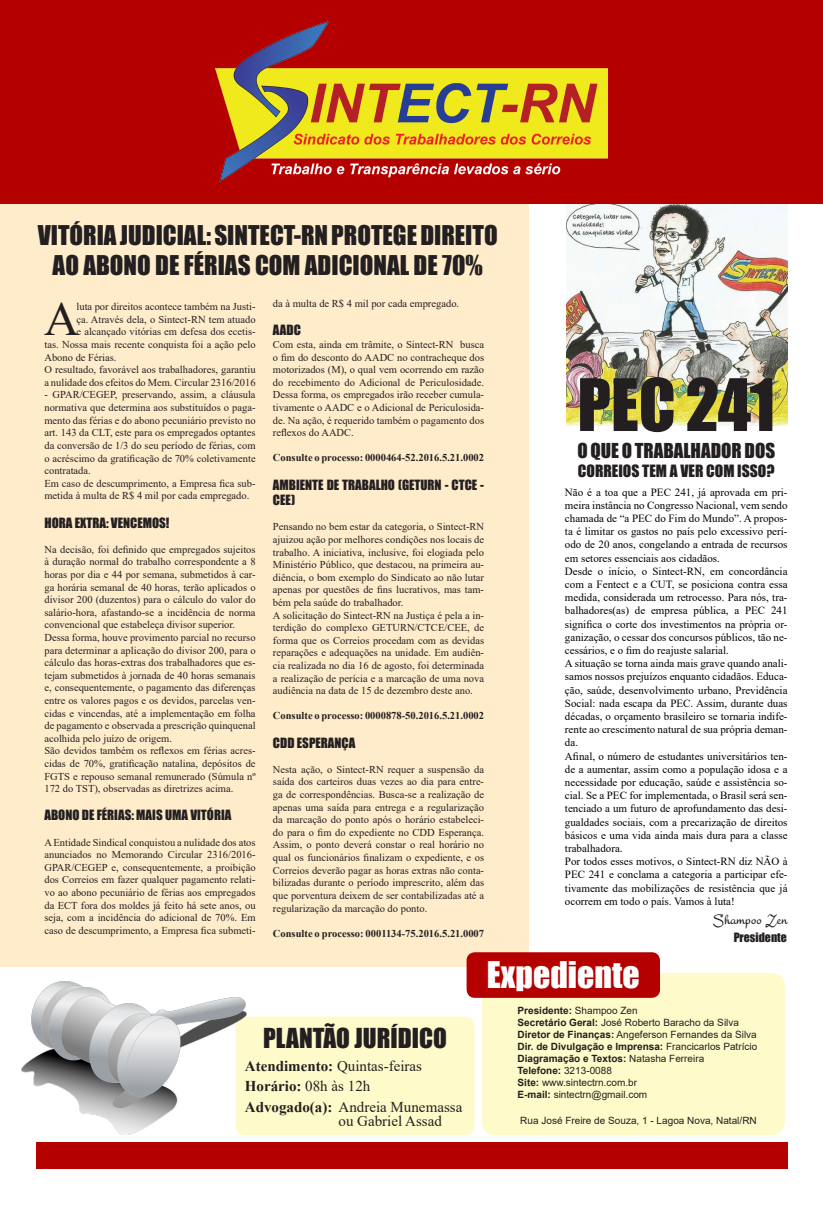
<style>
.page{position:relative;width:823px;height:1205px;background:#fff}
.page>*{position:absolute;margin:0;border:0;box-sizing:border-box;transform-origin:0 0}
.t1{font:66.8px "Impact";letter-spacing:-.01em;color:#231f20}
.t2{font:48.6px "Times New Roman";color:#231f20}
.t3{font:33.7px "Impact";color:#fff}
.t4{font:25.3px "Impact";color:#231f20}
.t5{font:25px/30px "Impact";color:#231f20;text-align:center}
.t6{font:18.9px "Impact";color:#231f20}
.t7{font:15.6px "Impact";color:#231f20}
.t8{font:15px "Times New Roman";color:#231f20}
.t9{font:700 15px "Times New Roman";color:#231f20}
.t10{font:14.2px "Residualni";color:#231f20}
.t11{font:13px/15.6px "Impact";color:#231f20}
.t12{font:11.9px "Impact";color:#231f20}
.t13{font:11px/13.2px "Times New Roman";color:#000;text-align:justify}
.t14{font:10.5px/12.6px "Times New Roman";color:#231f20;text-align:justify}
.t15{font:700 10.5px "Times New Roman";color:#231f20}
.t16{font:10px "Arial";color:#231f20}
.t17{font:700 10px "Arial";color:#231f20}
.s1{font-weight:700}
.s2{font-weight:400}
</style>
<div class="page">
<div style="left:235px;top:1016px;width:239px;height:119px;background:#fffaca;border-radius:10px"></div>
<img style="left:21px;top:981px;width:225px;height:153px">
<img style="left:566px;top:205px;width:221px;height:221px">
<div style="left:0;top:203px;width:528px;height:763px;background:#ffeccb"></div>
<div style="left:482px;top:973px;width:302px;height:162px;background:#fffaca;border-radius:14px"></div>
<div style="left:466px;top:952px;width:193px;height:46px;background:#b50000;border-radius:8px"></div>
<div style="left:0;top:0;width:822px;height:203px;background:#b50000"></div>
<div style="left:36px;top:1142px;width:751px;height:26px;background:#b50000"></div>
<img style="left:215px;top:21px;width:392px;height:160px">
<p class="t5" style="left:38px;top:220px;width:461px">VITÓRIA JUDICIAL: SINTECT-RN PROTEGE DIREITO<br>AO ABONO DE FÉRIAS COM ADICIONAL DE 70%</p>
<p class="t2" style="left:44px;top:285px;width:37px">A</p>
<p class="t14" style="left:76px;top:300px;width:180px">luta por direitos acontece também na Justi-</p>
<p class="t14" style="left:76px;top:313px;width:180px">ça. Através dela, o Sintect-RN tem atuado</p>
<p class="t14" style="left:76px;top:325px;width:180px">e alcançado vitórias em defesa dos ecetis-</p>
<p class="t14" style="left:44px;top:338px;width:212px">tas. Nossa mais recente conquista foi a ação pelo</p>
<p class="t14" style="left:44px;top:350px;width:74px">Abono de Férias.</p>
<p class="t14" style="left:44px;top:363px;width:212px">O resultado, favorável aos trabalhadores, garantiu a nulidade dos efeitos do Mem. Circular 2316/2016</p>
<p class="t14" style="left:44px;top:388px;width:212px">- GPAR/CEGEP, preservando, assim, a cláusula normativa que determina aos substituídos o paga&shy;mento das férias e do abono pecuniário previsto no art. 143 da CLT, este para os empregados optantes da conversão de 1/3 do seu período de férias, com o acréscimo da gratificação de 70% coletivamente contratada.</p>
<p class="t14" style="left:44px;top:476px;width:212px">Em caso de descumprimento, a Empresa fica sub&shy;metida à multa de R$ 4 mil por cada empregado.</p>
<p class="t11" style="left:44px;top:514px;width:126px">HORA EXTRA: VENCEMOS!</p>
<p class="t14" style="left:44px;top:542px;width:212px">Na decisão, foi definido que empregados sujeitos à duração normal do trabalho correspondente a 8 horas por dia e 44 por semana, submetidos à car&shy;ga horária semanal de 40 horas, terão aplicados o divisor 200 (duzentos) para o cálculo do valor do salário-hora, afastando-se a incidência de norma convencional que estabeleça divisor superior.</p>
<p class="t14" style="left:44px;top:631px;width:212px">Dessa forma, houve provimento parcial no recurso para determinar a aplicação do divisor 200, para o cálculo das horas-extras dos trabalhadores que es&shy;tejam submetidos à jornada de 40 horas semanais e, consequentemente, o pagamento das diferenças entre os valores pagos e os devidos, parcelas ven&shy;cidas e vincendas, até a implementação em folha de pagamento e observada a prescrição quinquenal acolhida pelo juízo de origem.</p>
<p class="t14" style="left:44px;top:744px;width:212px">São devidos também os reflexos em férias acres&shy;cidas de 70%, gratificação natalina, depósitos de FGTS e repouso semanal remunerado (Súmula nº 172 do TST), observadas as diretrizes acima.</p>
<p class="t11" style="left:44px;top:807px;width:188px">ABONO DE FÉRIAS: MAIS UMA VITÓRIA</p>
<p class="t14" style="left:44px;top:835px;width:212px">A Entidade Sindical conquistou a nulidade dos atos anunciados no Memorando Circular 2316/2016- GPAR/CEGEP e, consequentemente, a proibição dos Correios em fazer qualquer pagamento relati&shy;vo ao abono pecuniário de férias aos empregados da ECT fora dos moldes já feito há sete anos, ou seja, com a incidência do adicional de 70%. Em caso de descumprimento, a Empresa fica submeti-</p>
<p class="t14" style="left:273px;top:297px;width:188px">da à multa de R$ 4 mil por cada empregado.</p>
<p class="t11" style="left:273px;top:322px;width:29px">AADC</p>
<p class="t14" style="left:273px;top:338px;width:212px">Com esta, ainda em trâmite, o Sintect-RN busca o fim do desconto do AADC no contracheque dos motorizados (M), o qual vem ocorrendo em razão do recebimento do Adicional de Periculosidade.<br>Dessa forma, os empregados irão receber cumula&shy;tivamente o AADC e o Adicional de Periculosida&shy;de. Na ação, é requerido também o pagamento dos reflexos do AADC.</p>
<p class="t15" style="left:273px;top:450px;width:212px">Consulte o processo: 0000464-52.2016.5.21.0002</p>
<p class="t11" style="left:273px;top:476px;width:212px">AMBIENTE DE TRABALHO (GETURN - CTCE -<br>CEE)</p>
<p class="t14" style="left:273px;top:520px;width:212px">Pensando no bem estar da categoria, o Sintect-RN ajuizou ação por melhores condições nos locais de trabalho. A iniciativa, inclusive, foi elogiada pelo Ministério Público, que destacou, na primeira au&shy;diência, o bom exemplo do Sindicato ao não lutar apenas por questões de fins lucrativos, mas tam&shy;bém pela saúde do trabalhador.</p>
<p class="t14" style="left:273px;top:608px;width:212px">A solicitação do Sintect-RN na Justiça é pela a in&shy;terdição do complexo GETURN/CTCE/CEE, de forma que os Correios procedam com as devidas reparações e adequações na unidade. Em audiên&shy;cia realizada no dia 16 de agosto, foi determinada a realização de perícia e a marcação de uma nova audiência na data de 15 de dezembro deste ano.</p>
<p class="t15" style="left:273px;top:708px;width:212px">Consulte o processo: 0000878-50.2016.5.21.0002</p>
<p class="t11" style="left:273px;top:734px;width:84px">CDD ESPERANÇA</p>
<p class="t14" style="left:273px;top:763px;width:212px">Nesta ação, o Sintect-RN requer a suspensão da saída dos carteiros duas vezes ao dia para entre&shy;ga de correspondências. Busca-se a realização de apenas uma saída para entrega e a regularização da marcação do ponto após o horário estabeleci&shy;do para o fim do expediente no CDD Esperança.<br>Assim, o ponto deverá constar o real horário no qual os funcionários finalizam o expediente, e os Correios deverão pagar as horas extras não conta&shy;bilizadas durante o período imprescrito, além das que porventura deixem de ser contabilizadas até a regularização da marcação do ponto.</p>
<p class="t15" style="left:273px;top:925px;width:212px">Consulte o processo: 0001134-75.2016.5.21.0007</p>
<p class="t1" style="left:577px;top:353px;width:199px">PEC 241</p>
<p class="t6" style="left:577px;top:436px;width:199px">O QUE O TRABALHADOR DOS</p>
<p class="t7" style="left:577px;top:458px;width:198px">CORREIOS TEM A VER COM ISSO?</p>
<p class="t13" style="left:564px;top:485px;width:224px">Não é a toa que a PEC 241, já aprovada em pri&shy;meira instância no Congresso Nacional, vem sendo chamada de “a PEC do Fim do Mundo”. A propos&shy;ta é limitar os gastos no país pelo excessivo perí&shy;odo de 20 anos, congelando a entrada de recursos em setores essenciais aos cidadãos.</p>
<p class="t13" style="left:564px;top:564px;width:224px">Desde o início, o Sintect-RN, em concordância com a Fentect e a CUT, se posiciona contra essa medida, considerada um retrocesso. Para nós, tra&shy;balhadores(as) de empresa pública, a PEC 241 significa o corte dos investimentos na própria or&shy;ganização, o cessar dos concursos públicos, tão ne&shy;cessários, e o fim do reajuste salarial.</p>
<p class="t13" style="left:564px;top:656px;width:224px">A situação se torna ainda mais grave quando anali&shy;samos nossos prejuízos enquanto cidadãos. Educa&shy;ção, saúde, desenvolvimento urbano, Previdência Social: nada escapa da PEC. Assim, durante duas décadas, o orçamento brasileiro se tornaria indife&shy;rente ao crescimento natural de sua própria deman&shy;da.</p>
<p class="t13" style="left:564px;top:749px;width:224px">Afinal, o número de estudantes universitários ten&shy;de a aumentar, assim como a população idosa e a necessidade por educação, saúde e assistência so&shy;cial. Se a PEC for implementada, o Brasil será sen&shy;tenciado a um futuro de aprofundamento das desi&shy;gualdades sociais, com a precarização de direitos básicos e uma vida ainda mais dura para a classe trabalhadora.</p>
<p class="t13" style="left:564px;top:854px;width:224px">Por todos esses motivos, o Sintect-RN diz NÃO à PEC 241 e conclama a categoria a participar efe&shy;tivamente das mobilizações de resistência que já ocorrem em todo o país. Vamos à luta!</p>
<p class="t10" style="left:711px;top:911px;width:76px">Shampoo Zen</p>
<p class="t12" style="left:733px;top:928px;width:55px">Presidente</p>
<p class="t4" style="left:263px;top:1018px;width:185px">PLANTÃO JURÍDICO</p>
<p class="t8" style="left:245px;top:1055px;width:179px"><span class="s1">Atendimento:</span> Quintas-feiras</p>
<p class="t9" style="left:245px;top:1075px;width:127px">Horário: <span class="s2">08h às 12h</span></p>
<p class="t8" style="left:245px;top:1096px;width:219px"><span class="s1">Advogado(a):</span> Andreia Munemassa</p>
<p class="t8" style="left:338px;top:1110px;width:105px">ou Gabriel Assad</p>
<p class="t3" style="left:486px;top:949px;width:154px">Expediente</p>
<p class="t17" style="left:517px;top:1003px;width:122px">Presidente: <span class="s2">Shampoo Zen</span></p>
<p class="t16" style="left:517px;top:1015px;width:223px"><span class="s1">Secretário Geral:</span> José Roberto Baracho da Silva</p>
<p class="t16" style="left:517px;top:1027px;width:240px"><span class="s1">Diretor de Finanças:</span> Angeferson Fernandes da Silva</p>
<p class="t17" style="left:517px;top:1039px;width:241px">Dir. de Divulgação e Imprensa: <span class="s2">Francicarlos Patrício</span></p>
<p class="t17" style="left:517px;top:1051px;width:188px">Diagramação e Textos: <span class="s2">Natasha Ferreira</span></p>
<p class="t17" style="left:517px;top:1063px;width:96px">Telefone: <span class="s2">3213-0088</span></p>
<p class="t16" style="left:517px;top:1075px;width:121px"><span class="s1">Site:</span> www.sintectrn.com.br</p>
<p class="t16" style="left:517px;top:1087px;width:131px"><span class="s1">E-mail:</span> sintectrn@gmail.com</p>
<p class="t16" style="left:520px;top:1113px;width:238px">Rua José Freire de Souza, 1 - Lagoa Nova, Natal/RN</p>
</div>
